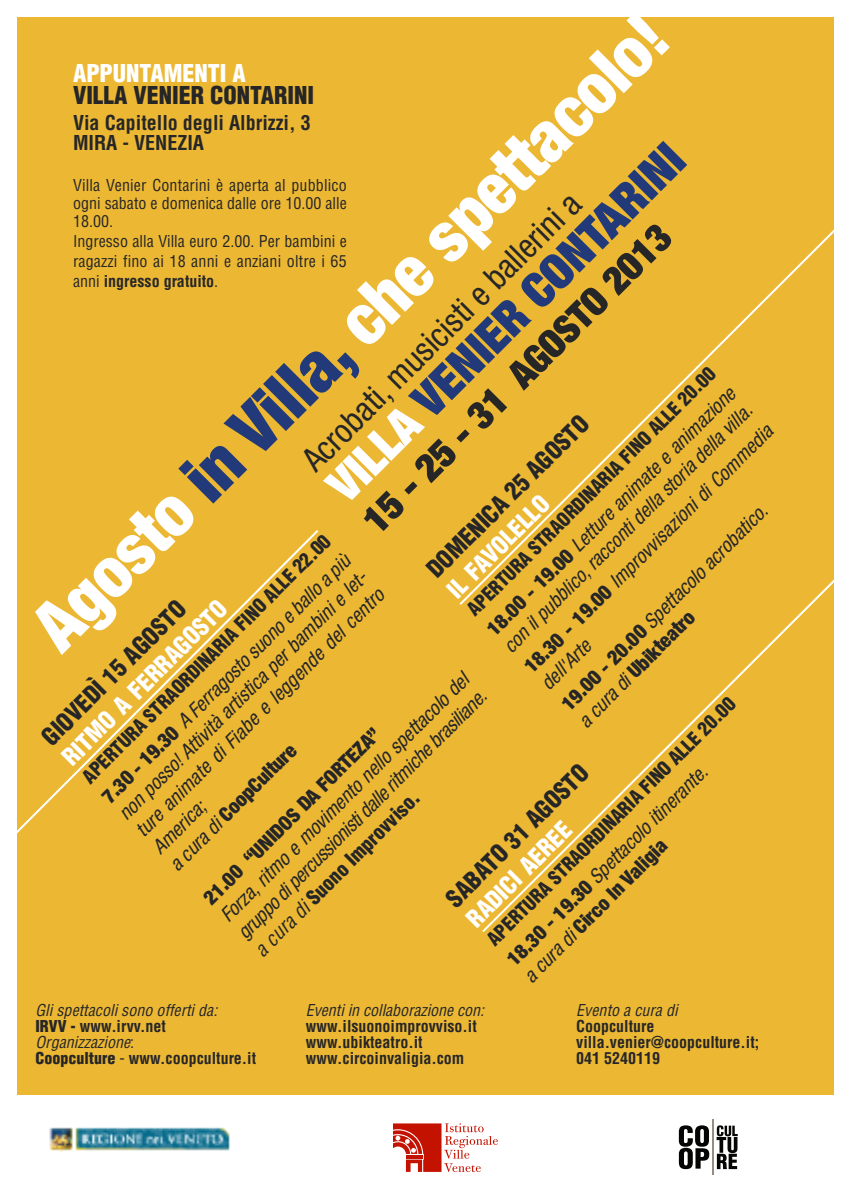
<style>
.page{position:relative;width:851px;height:1191px;background:#fff}
.page>*{position:absolute;margin:0;border:0;box-sizing:border-box;transform-origin:0 0}
.t1{font:900 condensed 69.2px "Helvetica Neue";color:#fff}
.t2{font:900 expanded 47.8px "Helvetica Neue";color:#223a79}
.t3{font:900 expanded 38.2px "Helvetica Neue";color:#272627}
.t4{font:condensed 33.4px "Helvetica Neue";color:#272627}
.t5{font:900 condensed 24px "Helvetica";color:#272627}
.t6{font:900 condensed 24px "Helvetica";color:#fff}
.t7{font:italic condensed 20px/24px "Helvetica Neue";color:#272627}
.t8{font:700 condensed 20px/20px "Helvetica";color:#272627}
.t9{font:900 condensed 20px "Helvetica";color:#272627}
.t10{font:900 condensed 20px "Helvetica Neue";color:#272627}
.t11{font:900 condensed 19px "Helvetica";color:#272627}
.t12{font:condensed 16px/18px "Helvetica";color:#272627;text-align:justify}
.t13{font:italic condensed 16px/16px "Helvetica";color:#272627}
.t14{font:700 condensed 16px/16px "Helvetica";color:#272627}
.s1{color:#223a79}
.s2{font-weight:700}
.s3{color:#fff}
.s4{font-weight:900;font-style:normal}
.s5{font-weight:400;font-style:italic}
.s6{font-weight:700;font-style:normal}
.s7{font-style:normal}
</style>
<div class="page">
<div style="left:17px;top:17px;width:816px;height:1077px;background:#ecb834"></div>
<img style="left:49px;top:1127px;width:181px;height:24px">
<svg style="left:393px;top:1123px;width:105px;height:49px"></svg>
<svg style="left:678px;top:1125px;width:31px;height:44px"></svg>
<hr style="left:711px;top:1119px;width:2px;height:56px;background:#998b7d">
<svg style="left:716px;top:1125px;width:21px;height:44px"></svg>
<svg style="left:17px;top:530px;width:302px;height:304px"></svg>
<svg style="left:459px;top:224px;width:375px;height:381px"></svg>
<svg style="left:480px;top:552px;width:354px;height:382px"></svg>
<h1 class="t1" style="left:15px;top:607px;width:865px;rotate:-45deg">Agosto <span class="s1">in Villa,</span> che spettacolo!</h1>
<p class="t6" style="left:73px;top:64px;width:174px">APPUNTAMENTI A</p>
<p class="t5" style="left:73px;top:86px;width:243px">VILLA VENIER CONTARINI</p>
<p class="t8" style="left:73px;top:114px;width:239px">Via Capitello degli Albrizzi, 3<br>MIRA - VENEZIA</p>
<p class="t12" style="left:73px;top:177px;width:275px">Villa Venier Contarini è aperta al pubblico ogni sabato e domenica dalle ore 10.00 alle 18.00.</p>
<p class="t12" style="left:73px;top:232px;width:275px;line-height:20px">Ingresso alla Villa euro 2.00. Per bambini e ragazzi fino ai 18 anni e anziani oltre i 65 anni <span class="s2">ingresso gratuito</span>.</p>
<h2 class="t2" style="left:323px;top:480px;width:483px;rotate:-45deg"><span class="s3">VILLA</span> VENIER CONTARINI</h2>
<h3 class="t4" style="left:299px;top:456px;width:379px;rotate:-45deg">Acrobati, musicisti e ballerini a</h3>
<h3 class="t3" style="left:359px;top:516px;width:419px;rotate:-45deg">15 - 25 - 31 AGOSTO 2013</h3>
<p class="t11" style="left:465px;top:607px;width:343px;rotate:-45deg">APERTURA STRAORDINARIA FINO ALLE 20.00</p>
<p class="t7" style="left:483px;top:625px;width:343px;rotate:-45deg"><span class="s4">18.00 - 19.00</span> Letture animate e animazione con il pubblico, racconti della storia della villa.</p>
<p class="t5" style="left:424px;top:566px;width:219px;rotate:-45deg">DOMENICA 25 AGOSTO</p>
<p class="t7" style="left:520px;top:662px;width:343px;rotate:-45deg"><span class="s4">18.30 - 19.00</span> Improvvisazioni di Commedia dell'Arte</p>
<p class="t6" style="left:445px;top:587px;width:134px;rotate:-45deg">IL FAVOLELLO</p>
<p class="t7" style="left:557px;top:699px;width:283px;rotate:-45deg"><span class="s4">19.00 - 20.00</span> Spettacolo acrobatico. a cura di <span class="s4">Ubikteatro</span></p>
<p class="t5" style="left:443px;top:895px;width:191px;rotate:-45deg">SABATO 31 AGOSTO</p>
<p class="t11" style="left:80px;top:774px;width:343px;rotate:-45deg">APERTURA STRAORDINARIA FINO ALLE 22.00</p>
<p class="t7" style="left:98px;top:792px;width:343px;rotate:-45deg"><span class="s4">7.30 - 19.30</span> A Ferragosto suono e ballo a più non posso! Attività artistica per bambini e let&shy;ture animate di Fiabe e leggende del centro<br>America;<br>a cura di <span class="s4">CoopCulture</span></p>
<p class="t6" style="left:60px;top:754px;width:223px;rotate:-45deg">RITMO A FERRAGOSTO</p>
<p class="t5" style="left:39px;top:734px;width:193px;rotate:-45deg">GIOVEDÌ 15 AGOSTO</p>
<p class="t7" style="left:216px;top:911px;width:344px;rotate:-45deg">Forza, ritmo e movimento nello spettacolo del gruppo di percussionisti dalle ritmiche brasiliane.</p>
<p class="t11" style="left:485px;top:937px;width:343px;rotate:-45deg">APERTURA STRAORDINARIA FINO ALLE 20.00</p>
<p class="t10" style="left:202px;top:896px;width:242px;rotate:-45deg">21.00 “UNIDOS DA FORTEZA”</p>
<p class="t7" style="left:503px;top:955px;width:276px;rotate:-45deg"><span class="s4">18.30 - 19.30</span> Spettacolo itinerante. a cura di <span class="s4">Circo In Valigia</span></p>
<p class="t9" style="left:253px;top:947px;width:225px;rotate:-45deg"><span class="s5">a cura di</span> Suono Improvviso.</p>
<p class="t6" style="left:464px;top:916px;width:139px;rotate:-45deg">RADICI AEREE</p>
<p class="t13" style="left:35px;top:1003px;width:222px">Gli spettacoli sono offerti da:<br><span class="s4">IRVV -</span> <span class="s6">www.irvv.net<br></span>Organizzazione<span class="s7">:<br></span><span class="s4">Coopculture</span> <span class="s7">-</span> <span class="s6">www.coopculture.it</span></p>
<p class="t13" style="left:306px;top:1003px;width:180px">Eventi in collaborazione con:</p>
<p class="t14" style="left:306px;top:1019px;width:172px">www.ilsuonoimprovviso.it www.ubikteatro.it www.circoinvaligia.com</p>
<p class="t13" style="left:576px;top:1003px;width:103px">Evento a cura di</p>
<p class="t14" style="left:576px;top:1019px;width:184px">Coopculture villa.venier@coopculture.it;<br>041 5240119</p>
</div>
